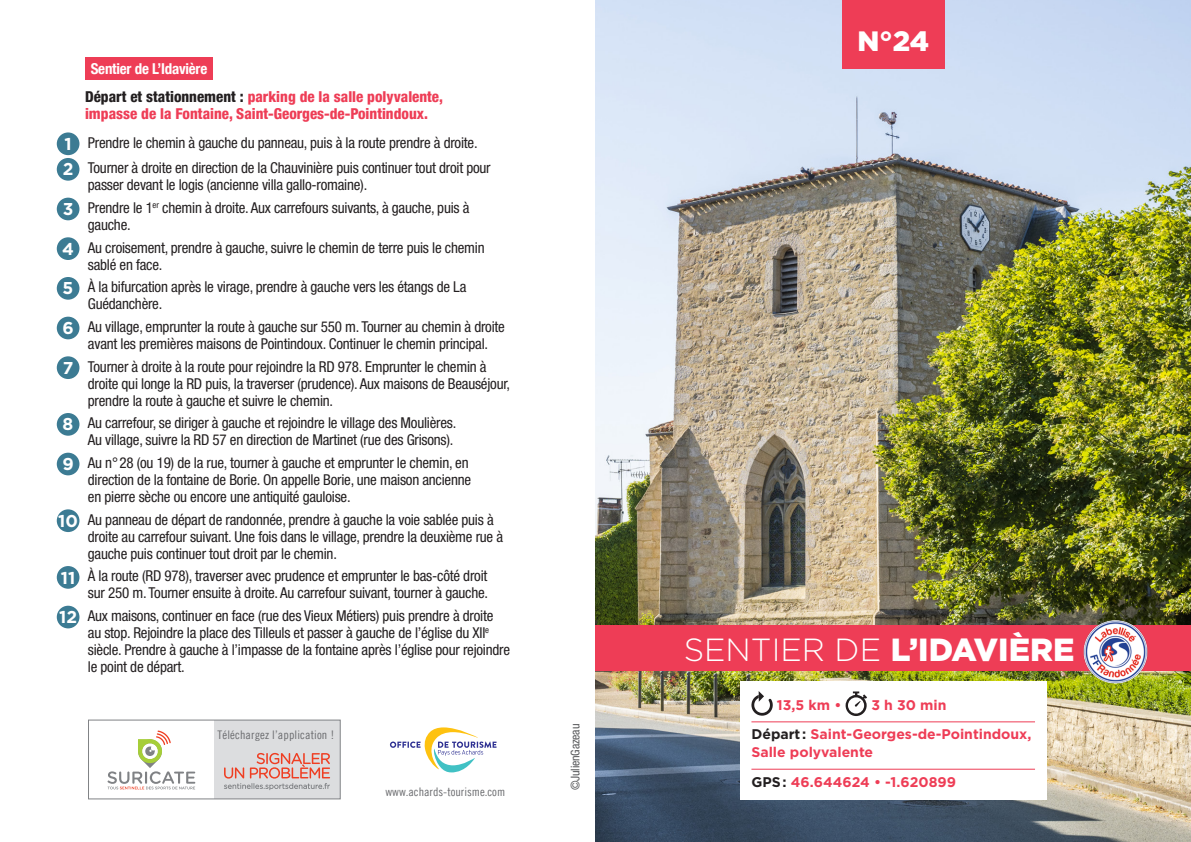
<style>
.page{position:relative;width:1191px;height:842px;background:#fff}
.page>*{position:absolute;margin:0;border:0;box-sizing:border-box;transform-origin:0 0}
.t1{font:900 32px "Gotham";color:#fff}
.t2{font:900 28px "Gotham";color:#fff}
.t3{font:700 17.2px "Gotham";color:#fff}
.t4{font:condensed 15px/17px "Helvetica Neue";letter-spacing:-.015em;color:#231f20}
.t5{font:15px/17px "Helvetica Neue LTW02 87 Hv Cn";color:#ee3d56}
.t6{font:15px "Helvetica Neue W02 77 Bd Cn";letter-spacing:-.015em;color:#fff}
.t7{font:700 14px/18px "Gotham";color:#ee3d56}
.t8{font:condensed 12px "Helvetica Neue";letter-spacing:-.015em;color:#57585a}
.t9{font:11.8px "Trade Gothic Cond Eighteen";letter-spacing:.01em;color:#6c6d70}
.s1{color:#231f20}
.s2{font-weight:300}
</style>
<div class="page">
<img style="left:595px;top:0;width:596px;height:842px">
<div style="left:85px;top:57px;width:128px;height:23px;background:#ee3d56"></div>
<div style="left:57px;top:132px;width:22px;height:23px;background:#3c7b93;border-radius:50%"></div>
<div style="left:57px;top:158px;width:22px;height:23px;background:#3c7b93;border-radius:50%"></div>
<div style="left:57px;top:198px;width:22px;height:22px;background:#3c7b93;border-radius:50%"></div>
<div style="left:57px;top:237px;width:22px;height:23px;background:#3c7b93;border-radius:50%"></div>
<div style="left:57px;top:277px;width:22px;height:23px;background:#3c7b93;border-radius:50%"></div>
<div style="left:57px;top:317px;width:22px;height:22px;background:#3c7b93;border-radius:50%"></div>
<div style="left:57px;top:356px;width:22px;height:23px;background:#3c7b93;border-radius:50%"></div>
<div style="left:57px;top:413px;width:22px;height:23px;background:#3c7b93;border-radius:50%"></div>
<div style="left:57px;top:453px;width:22px;height:22px;background:#3c7b93;border-radius:50%"></div>
<div style="left:57px;top:509px;width:22px;height:23px;background:#3c7b93;border-radius:50%"></div>
<div style="left:57px;top:566px;width:22px;height:23px;background:#3c7b93;border-radius:50%"></div>
<div style="left:57px;top:606px;width:22px;height:22px;background:#3c7b93;border-radius:50%"></div>
<div style="left:842px;top:0;width:102px;height:68px;background:#ee3d56"></div>
<svg style="left:390px;top:727px;width:106px;height:45px"></svg>
<div style="left:740px;top:681px;width:306px;height:118px;background:#fff"></div>
<hr style="left:751px;top:721px;width:284px;height:1px;background:#ee3d56">
<hr style="left:751px;top:769px;width:284px;height:1px;background:#ee3d56">
<svg style="left:751px;top:691px;width:21px;height:25px"></svg>
<svg style="left:845px;top:691px;width:22px;height:25px"></svg>
<div style="left:595px;top:626px;width:596px;height:45px;background:#ee3d56"></div>
<div style="left:214px;top:720px;width:126px;height:79px;background:#dcdddf"></div>
<div style="left:88px;top:720px;width:252px;height:79px;border:1px solid #808285"></div>
<svg style="left:108px;top:730px;width:87px;height:59px"></svg>
<svg style="left:224px;top:753px;width:106px;height:37px"></svg>
<img style="left:1079px;top:619px;width:72px;height:65px">
<p class="t6" style="left:91px;top:60px;width:118px">Sentier de L’Idavière</p>
<p class="t5" style="left:85px;top:88px;width:359px"><span class="s1">Départ et stationnement :</span> parking de la salle polyvalente, impasse de la Fontaine, Saint-Georges-de-Pointindoux.</p>
<p class="t3" style="left:64px;top:132px;width:9px">1</p>
<p class="t4" style="left:88px;top:134px;width:391px">Prendre le chemin à gauche du panneau, puis à la route prendre à droite.</p>
<p class="t3" style="left:63px;top:158px;width:12px">2</p>
<p class="t4" style="left:88px;top:159px;width:404px">Tourner à droite en direction de la Chauvinière puis continuer tout droit pour passer devant le logis (ancienne villa gallo-romaine).</p>
<p class="t3" style="left:63px;top:198px;width:12px">3</p>
<p class="t4" style="left:88px;top:199px;width:383px">Prendre le 1<sup>er</sup> chemin à droite. Aux carrefours suivants, à gauche, puis à gauche.</p>
<p class="t3" style="left:62px;top:237px;width:13px">4</p>
<p class="t4" style="left:88px;top:239px;width:398px">Au croisement, prendre à gauche, suivre le chemin de terre puis le chemin sablé en face.</p>
<p class="t3" style="left:63px;top:277px;width:12px">5</p>
<p class="t4" style="left:88px;top:278px;width:380px">À la bifurcation après le virage, prendre à gauche vers les étangs de La<br>Guédanchère.</p>
<p class="t3" style="left:62px;top:317px;width:13px">6</p>
<p class="t4" style="left:88px;top:318px;width:418px">Au village, emprunter la route à gauche sur 550 m. Tourner au chemin à droite avant les premières maisons de Pointindoux. Continuer le chemin principal.</p>
<p class="t3" style="left:63px;top:356px;width:12px">7</p>
<p class="t4" style="left:88px;top:358px;width:424px">Tourner à droite à la route pour rejoindre la RD 978. Emprunter le chemin à droite qui longe la RD puis, la traverser (prudence). Aux maisons de Beauséjour, prendre la route à gauche et suivre le chemin.</p>
<p class="t3" style="left:63px;top:413px;width:12px">8</p>
<p class="t4" style="left:88px;top:414px;width:370px">Au carrefour, se diriger à gauche et rejoindre le village des Moulières.<br>Au village, suivre la RD 57 en direction de Martinet (rue des Grisons).</p>
<p class="t3" style="left:62px;top:453px;width:13px">9</p>
<p class="t4" style="left:88px;top:454px;width:385px">Au n°28 (ou 19) de la rue, tourner à gauche et emprunter le chemin, en direction de la fontaine de Borie. On appelle Borie, une maison ancienne en pierre sèche ou encore une antiquité gauloise.</p>
<p class="t3" style="left:58px;top:509px;width:21px">10</p>
<p class="t4" style="left:88px;top:511px;width:417px">Au panneau de départ de randonnée, prendre à gauche la voie sablée puis à droite au carrefour suivant. Une fois dans le village, prendre la deuxième rue à gauche puis continuer tout droit par le chemin.</p>
<p class="t3" style="left:61px;top:566px;width:16px">11</p>
<p class="t4" style="left:88px;top:567px;width:402px">À la route (RD 978), traverser avec prudence et emprunter le bas-côté droit sur 250 m. Tourner ensuite à droite. Au carrefour suivant, tourner à gauche.</p>
<p class="t3" style="left:59px;top:606px;width:19px">12</p>
<p class="t4" style="left:88px;top:607px;width:424px">Aux maisons, continuer en face (rue des Vieux Métiers) puis prendre à droite au stop. Rejoindre la place des Tilleuls et passer à gauche de l’église du XII<sup>e </sup>siècle. Prendre à gauche à l’impasse de la fontaine après l’église pour rejoindre le point de départ.</p>
<p class="t9" style="left:218px;top:728px;width:118px">Téléchargez l’application !</p>
<p class="t9" style="left:385px;top:785px;width:121px">www.achards-tourisme.com</p>
<p class="t8" style="left:568px;top:790px;width:68px;rotate:-90deg">©JulienGazeau</p>
<p class="t2" style="left:857px;top:22px;width:73px">N°24</p>
<p class="t1" style="left:683px;top:628px;width:392px"><span class="s2">SENTIER DE</span> L’IDAVIÈRE</p>
<p class="t7" style="left:777px;top:696px;width:66px">13,5 km •</p>
<p class="t7" style="left:871px;top:696px;width:77px">3 h 30 min</p>
<p class="t7" style="left:751px;top:725px;width:281px"><span class="s1">Départ :</span> Saint-Georges-de-Pointindoux,<br>Salle polyvalente</p>
<p class="t7" style="left:751px;top:773px;width:206px"><span class="s1">GPS :</span> 46.644624 • -1.620899</p>
</div>
